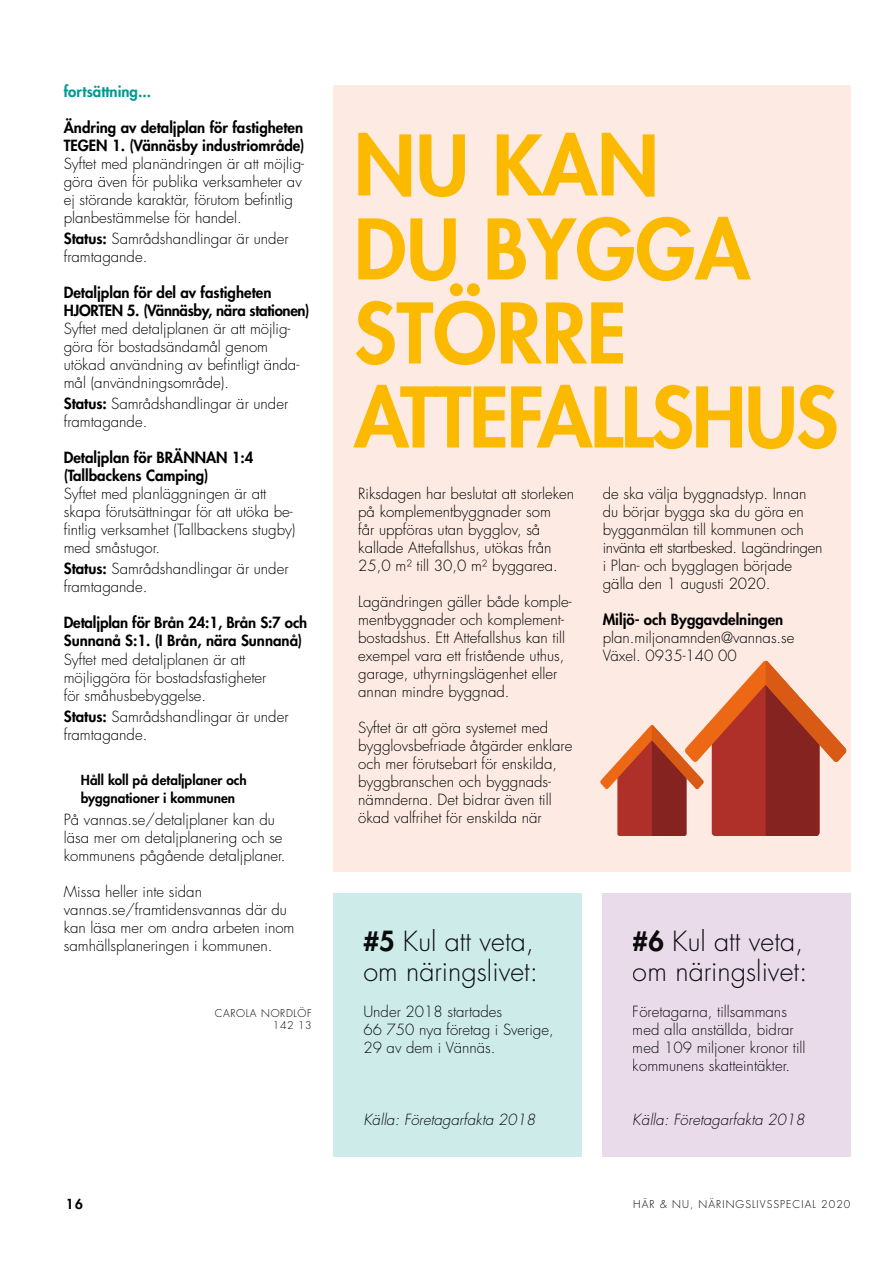
<style>
.page{position:relative;width:893px;height:1263px;background:#fff}
.page>*{position:absolute;margin:0;border:0;box-sizing:border-box;transform-origin:0 0}
.t1{font:800 81px/84px "Futura Std";color:#fbba00}
.t2{font:300 27px/30px "Futura Std";color:#000}
.t3{font:300 15px/18px "Futura Std";color:#000}
.t4{font:800 15px/18px "Futura Std";color:#000}
.t5{font:italic 300 15px "Futura Std";color:#000}
.t6{font:800 15px "Futura Std";color:#009a93}
.t7{font:800 13.5px/18px "Futura Std";letter-spacing:.005em;color:#000}
.t8{font:300 10.5px "Futura Std";letter-spacing:.1em;color:#000}
.t9{font:300 10.5px/12px "Futura Std";letter-spacing:.06em;color:#000;text-align:right}
.s1{font-weight:800}
</style>
<div class="page">
<div style="left:333px;top:85px;width:517px;height:787px;background:#fdebe3"></div>
<svg style="left:600px;top:661px;width:246px;height:175px"></svg>
<div style="left:333px;top:893px;width:248px;height:264px;background:#cdebe9"></div>
<div style="left:602px;top:893px;width:248px;height:264px;background:#eadbea"></div>
<p class="t6" style="left:64px;top:82px;width:89px">fortsättning...</p>
<p class="t4" style="left:64px;top:119px;width:242px">Ändring av detaljplan för fastigheten<br>TEGEN 1. (Vännäsby industriområde)</p>
<p class="t3" style="left:64px;top:155px;width:242px">Syftet med planändringen är att möjlig&shy;göra även för publika verksamheter av ej störande karaktär, förutom befintlig planbestämmelse för handel.</p>
<p class="t3" style="left:64px;top:230px;width:226px"><span class="s1">Status:</span> Samrådshandlingar är under framtagande.</p>
<p class="t4" style="left:64px;top:284px;width:247px">Detaljplan för del av fastigheten<br>HJORTEN 5. (Vännäsby, nära stationen)</p>
<p class="t3" style="left:64px;top:320px;width:237px">Syftet med detaljplanen är att möjlig&shy;göra för bostadsändamål genom utökad användning av befintligt ända&shy;mål (användningsområde).</p>
<p class="t3" style="left:64px;top:395px;width:226px"><span class="s1">Status:</span> Samrådshandlingar är under framtagande.</p>
<p class="t4" style="left:64px;top:449px;width:191px">Detaljplan för BRÄNNAN 1:4 (Tallbackens Camping)</p>
<p class="t3" style="left:64px;top:485px;width:233px">Syftet med planläggningen är att skapa förutsättningar för att utöka be&shy;fintlig verksamhet (Tallbackens stugby) med småstugor.</p>
<p class="t3" style="left:64px;top:560px;width:226px"><span class="s1">Status:</span> Samrådshandlingar är under framtagande.</p>
<p class="t4" style="left:64px;top:614px;width:245px">Detaljplan för Brån 24:1, Brån S:7 och<br>Sunnanå S:1. (I Brån, nära Sunnanå)</p>
<p class="t3" style="left:64px;top:650px;width:204px">Syftet med detaljplanen är att möjliggöra för bostadsfastigheter för småhusbebyggelse.</p>
<p class="t3" style="left:64px;top:707px;width:226px"><span class="s1">Status:</span> Samrådshandlingar är under framtagande.</p>
<p class="t7" style="left:81px;top:771px;width:168px">Håll koll på detaljplaner och byggnationer i kommunen</p>
<p class="t3" style="left:64px;top:811px;width:223px">På vannas.se/detaljplaner kan du läsa mer om detaljplanering och se kommunens pågående detaljplaner.</p>
<p class="t3" style="left:64px;top:883px;width:232px">Missa heller inte sidan vannas.se/framtidensvannas där du kan läsa mer om andra arbeten inom samhällsplaneringen i kommunen.</p>
<p class="t9" style="left:215px;top:1007px;width:99px">CAROLA NORDLÖF<br>142 13</p>
<h1 class="t1" style="left:354px;top:124px;width:486px">NU KAN<br>DU BYGGA<br>STÖRRE<br>ATTEFALLSHUS</h1>
<p class="t3" style="left:603px;top:485px;width:221px">de ska välja byggnadstyp. Innan du börjar bygga ska du göra en bygganmälan till kommunen och invänta ett startbesked. Lagändringen i Plan- och bygglagen började gälla den 1 augusti 2020.</p>
<p class="t4" style="left:603px;top:610px;width:182px">Miljö- och Byggavdelningen</p>
<p class="t3" style="left:603px;top:629px;width:193px">plan.miljonamnden@vannas.se<br>Växel. 0935-140 00</p>
<p class="t3" style="left:358px;top:485px;width:217px">Riksdagen har beslutat att storleken på komplementbyggnader som<br>får uppföras utan bygglov, så kallade Attefallshus, utökas från<br>25,0 m² till 30,0 m² byggarea.</p>
<p class="t3" style="left:358px;top:593px;width:215px">Lagändringen gäller både komple&shy;mentbyggnader och komplement&shy;bostadshus. Ett Attefallshus kan till exempel vara ett fristående uthus, garage, uthyrningslägenhet eller annan mindre byggnad.</p>
<p class="t3" style="left:358px;top:719px;width:216px">Syftet är att göra systemet med bygglovsbefriade åtgärder enklare och mer förutsebart för enskilda, byggbranschen och byggnads&shy;nämnderna. Det bidrar även till ökad valfrihet för enskilda när</p>
<h2 class="t2" style="left:363px;top:927px;width:176px"><span class="s1">#5</span> Kul att veta, om näringslivet:</h2>
<p class="t3" style="left:363px;top:1003px;width:192px">Under 2018 startades<br>66 750 nya företag i Sverige,<br>29 av dem i Vännäs.</p>
<p class="t5" style="left:363px;top:1111px;width:173px">Källa: Företagarfakta 2018</p>
<h2 class="t2" style="left:633px;top:927px;width:176px"><span class="s1">#6</span> Kul att veta, om näringslivet:</h2>
<p class="t3" style="left:633px;top:1003px;width:174px">Företagarna, tillsammans med alla anställda, bidrar med 109 miljoner kronor till kommunens skatteintäkter.</p>
<p class="t5" style="left:633px;top:1111px;width:173px">Källa: Företagarfakta 2018</p>
<p class="t7" style="left:66px;top:1195px;width:18px">16</p>
<p class="t8" style="left:633px;top:1198px;width:219px">HÄR &amp; NU, NÄRINGSLIVSSPECIAL 2020</p>
</div>
